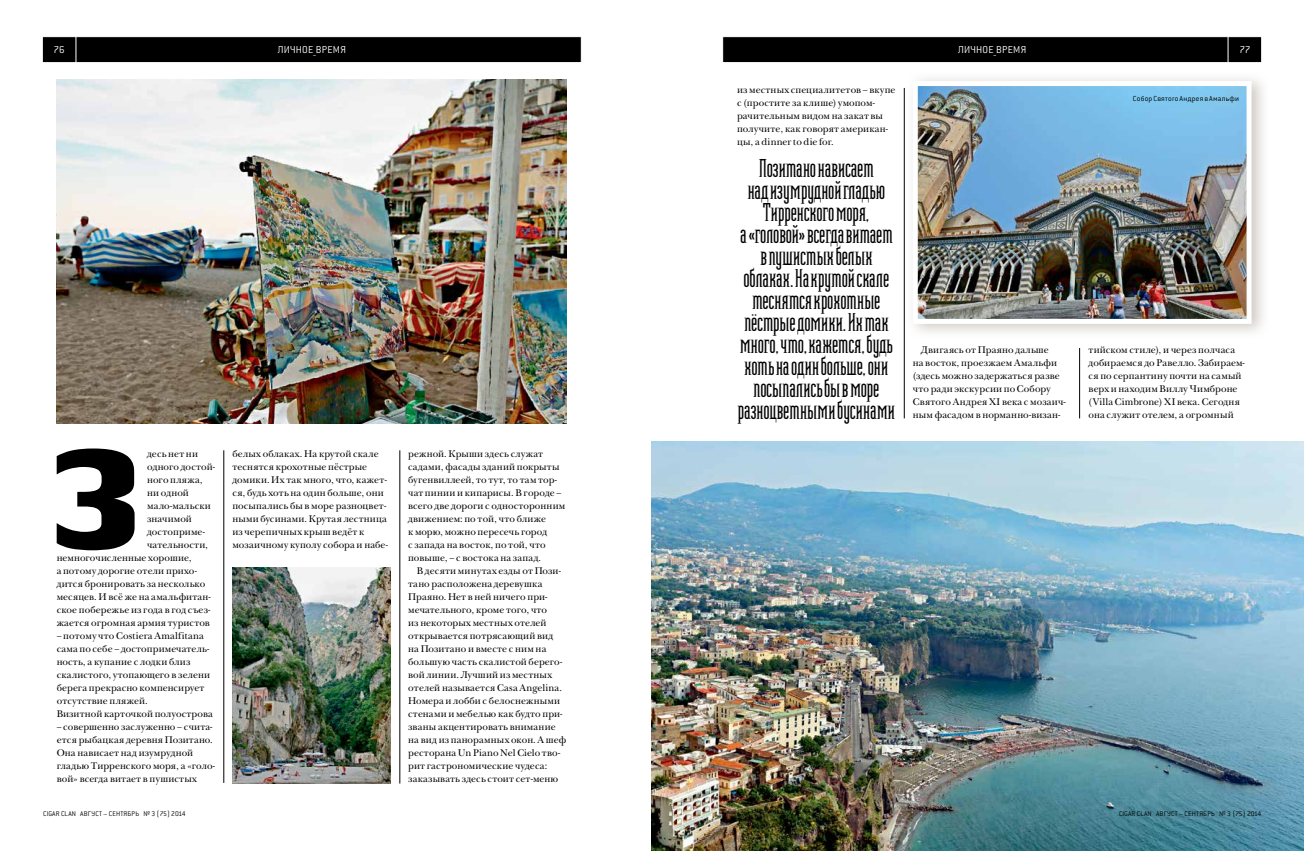
<style>
.page{position:relative;width:1304px;height:851px;background:#fff}
.page>*{position:absolute;margin:0;border:0;box-sizing:border-box;transform-origin:0 0}
.t1{font:146.4px "Cigar Clan";color:#000}
.t2{font:27px/22px "Heliotype Std";letter-spacing:-.025em;color:#000;text-align:center}
.t3{font:11px "Conduit Cyr ITC Light";letter-spacing:.02em;color:#fff}
.t4{font:10px/13px "New Baskerville ITCOTF";letter-spacing:.015em;color:#000}
.t5{font:8px "Conduit Cyr ITC Light";letter-spacing:.03em;color:#000}
.t6{font:7.5px "Conduit Cyr ITC Light";letter-spacing:.02em;color:#000}
</style>
<div class="page">
<img style="left:652px;top:441px;width:652px;height:409px">
<div style="left:906px;top:71px;width:364px;height:268px;background:#a2988d;opacity:.51"></div>
<img style="left:919px;top:87px;width:327px;height:231px">
<div style="left:913px;top:81px;width:339px;height:243px;border:5px solid #fff"></div>
<img style="left:57px;top:80px;width:510px;height:343px">
<img style="left:232px;top:567px;width:159px;height:216px">
<hr style="left:224px;top:450px;width:1px;height:332px;background:#000">
<hr style="left:400px;top:450px;width:1px;height:333px;background:#000">
<hr style="left:904px;top:88px;width:1px;height:330px;background:#000">
<hr style="left:1079px;top:348px;width:1px;height:70px;background:#000">
<svg style="left:722px;top:36px;width:540px;height:27px;background:#141414"></svg>
<svg style="left:42px;top:36px;width:540px;height:27px;background:#141414"></svg>
<p class="t3" style="left:54px;top:44px;width:12px">76</p>
<p class="t3" style="left:278px;top:44px;width:70px">ЛИЧНОЕ_ВРЕМЯ</p>
<p class="t3" style="left:958px;top:44px;width:68px">ЛИЧНОЕ_ВРЕМЯ</p>
<p class="t3" style="left:1239px;top:44px;width:12px">77</p>
<h1 class="t1" style="left:51px;top:405px;width:94px">З</h1>
<p class="t4" style="left:147px;top:447px;width:52px">десь нет ни</p>
<p class="t4" style="left:147px;top:460px;width:69px">одного достой-</p>
<p class="t4" style="left:147px;top:473px;width:57px">ного пляжа,</p>
<p class="t4" style="left:147px;top:486px;width:43px">ни одной</p>
<p class="t4" style="left:147px;top:499px;width:65px">мало-мальски</p>
<p class="t4" style="left:147px;top:512px;width:46px">значимой</p>
<p class="t4" style="left:147px;top:525px;width:59px">достоприме-</p>
<p class="t4" style="left:147px;top:538px;width:63px">чательности,</p>
<p class="t4" style="left:57px;top:551px;width:137px">немногочисленные хорошие,</p>
<p class="t4" style="left:57px;top:564px;width:142px">а потому дорогие отели прихо-</p>
<p class="t4" style="left:57px;top:577px;width:150px">дится бронировать за несколько</p>
<p class="t4" style="left:57px;top:590px;width:156px">месяцев. И всё же на амальфитан-</p>
<p class="t4" style="left:57px;top:603px;width:155px">ское побережье из года в год съез-</p>
<p class="t4" style="left:57px;top:616px;width:155px">жается огромная армия туристов</p>
<p class="t4" style="left:57px;top:629px;width:158px">– потому что Costiera Amalfitana сама по себе – достопримечатель&shy;ность, а купание с лодки близ скалистого, утопающего в зелени берега прекрасно компенсирует отсутствие пляжей.<br>Визитной карточкой полуострова</p>
<p class="t4" style="left:57px;top:720px;width:160px">– совершенно заслуженно – счита&shy;ется рыбацкая деревня Позитано.<br>Она нависает над изумрудной гладью Тирренского моря, а «голо&shy;вой» всегда витает в пушистых</p>
<p class="t4" style="left:232px;top:447px;width:157px">белых облаках. На крутой скале теснятся крохотные пёстрые домики. Их так много, что, кажет&shy;ся, будь хоть на один больше, они посыпались бы в море разноцвет&shy;ными бусинами. Крутая лестница из черепичных крыш ведёт к мозаичному куполу собора и набе-</p>
<p class="t4" style="left:408px;top:447px;width:159px">режной. Крыши здесь служат садами, фасады зданий покрыты бугенвиллеей, то тут, то там тор&shy;чат пинии и кипарисы. В городе – всего две дороги с односторонним движением: по той, что ближе<br>к морю, можно пересечь город<br>с запада на восток, по той, что повыше, – с востока на запад.</p>
<p class="t4" style="left:408px;top:564px;width:160px;text-indent:9px">В десяти минутах езды от Пози&shy;тано расположена деревушка<br>Праяно. Нет в ней ничего при&shy;мечательного, кроме того, что<br>из некоторых местных отелей открывается потрясающий вид на Позитано и вместе с ним на большую часть скалистой берего&shy;вой линии. Лучший из местных отелей называется Casa Angelina.<br>Номера и лобби с белоснежными стенами и мебелью как будто при&shy;званы акцентировать внимание на вид из панорамных окон. А шеф ресторана Un Piano Nel Cielo тво&shy;рит гастрономические чудеса: заказывать здесь стоит сет-меню</p>
<p class="t4" style="left:737px;top:83px;width:160px">из местных специалитетов – вкупе с (простите за клише) умопом&shy;рачительным видом на закат вы получите, как говорят американ&shy;цы, a dinner to die for.</p>
<p class="t2" style="left:738px;top:158px;width:159px">Позитано нависает<br>над изумрудной гладью<br>Тирренского моря,<br>а «головой» всегда витает в пушистых белых облаках. На крутой скале теснятся крохотные пёстрые домики. Их так много, что, кажется, будь хоть на один больше, они посыпались бы в море разноцветными бусинами</p>
<p class="t5" style="left:1133px;top:94px;width:108px">СОБОР СВЯТОГО АНДРЕЯ В АМАЛЬФИ</p>
<p class="t4" style="left:913px;top:343px;width:155px;text-indent:9px">Двигаясь от Праяно дальше<br>на восток, проезжаем Амальфи (здесь можно задержаться разве что ради экскурсии по Собору<br>Святого Андрея XI века с мозаич&shy;ным фасадом в норманно-визан-</p>
<p class="t4" style="left:1089px;top:343px;width:158px">тийском стиле), и через полчаса добираемся до Равелло. Забираем&shy;ся по серпантину почти на самый верх и находим Виллу Чимброне (Villa Cimbrone) XI века. Сегодня она служит отелем, а огромный</p>
<p class="t6" style="left:43px;top:809px;width:144px">CIGAR CLAN АВГУСТ – СЕНТЯБРЬ № 3 (75) 2014</p>
<p class="t6" style="left:1119px;top:809px;width:144px">CIGAR CLAN АВГУСТ – СЕНТЯБРЬ № 3 (75) 2014</p>
</div>
